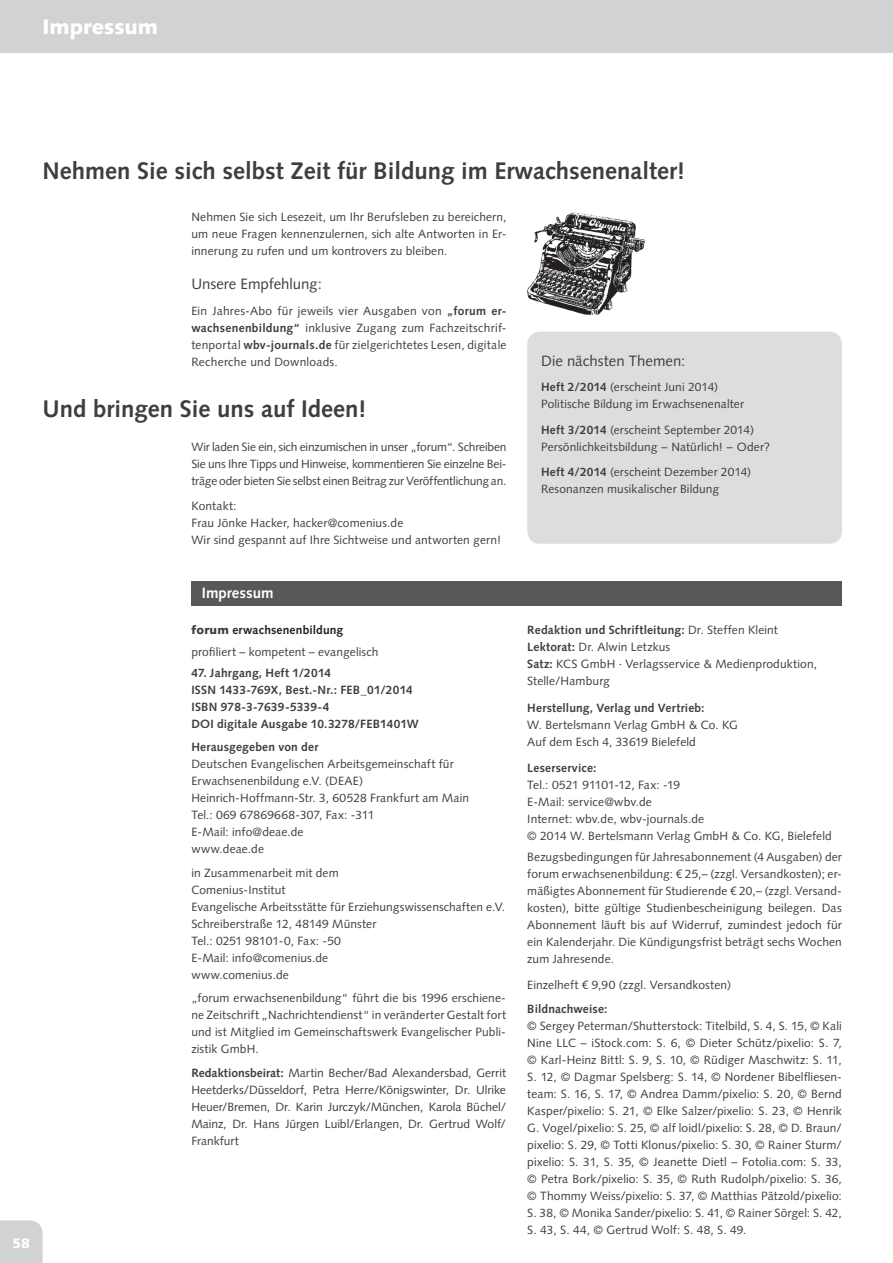
<style>
.page{position:relative;width:893px;height:1263px;background:#fff}
.page>*{position:absolute;margin:0;border:0;box-sizing:border-box;transform-origin:0 0}
.t1{font:700 24px "Syntax LT Std";color:#3e3e3f}
.t2{font:900 21px "Syntax LT Std";color:#fff}
.t3{font:15px "Syntax LT Std";color:#3e3e3f}
.t4{font:700 15px "Syntax LT Std";color:#fff}
.t5{font:900 13.5px "Syntax LT Std";color:#fff}
.t6{font:12px/17px "Syntax LT Std";letter-spacing:.01em;color:#3e3e3f}
.t7{font:700 12px/17px "Syntax LT Std";letter-spacing:.015em;color:#3e3e3f}
.s1{font-weight:700}
.s2{font-weight:900}
.s3{font-weight:700;color:#231f20}
</style>
<div class="page">
<div style="left:0;top:0;width:893px;height:52px;background:#d1d2d4"></div>
<div style="left:0;top:1220px;width:43px;height:43px;background:#d1d2d4"></div>
<div style="left:191px;top:581px;width:651px;height:24px;background:#57585a"></div>
<div style="left:527px;top:332px;width:315px;height:212px;background:#dcdddf;border-radius:13px"></div>
<img style="left:527px;top:213px;width:118px;height:102px">
<h2 class="t2" style="left:43px;top:14px;width:117px">Impressum</h2>
<h1 class="t1" style="left:43px;top:156px;width:644px">Nehmen Sie sich selbst Zeit für Bildung im Erwachsenenalter!</h1>
<p class="t6" style="left:191px;top:208px;width:317px;text-align:justify">Nehmen Sie sich Lesezeit, um Ihr Berufsleben zu bereichern, um neue Fragen kennenzulernen, sich alte Antworten in Er&shy;innerung zu rufen und um kontrovers zu bleiben.</p>
<p class="t3" style="left:191px;top:275px;width:132px">Unsere Empfehlung:</p>
<p class="t6" style="left:191px;top:302px;width:317px;text-align:justify">Ein Jahres-Abo für jeweils vier Ausgaben von <span class="s1">„forum er&shy;wachsenenbildung“</span> inklusive Zugang zum Fachzeitschrif&shy;tenportal <span class="s1">wbv-journals.de</span> für zielgerichtetes Lesen, digitale Recherche und Downloads.</p>
<h1 class="t1" style="left:43px;top:394px;width:326px">Und bringen Sie uns auf Ideen!</h1>
<p class="t6" style="left:191px;top:438px;width:317px;text-align:justify">Wir laden Sie ein, sich einzumischen in unser „forum“. Schreiben Sie uns Ihre Tipps und Hinweise, kommentieren Sie einzelne Bei&shy;träge oder bieten Sie selbst einen Beitrag zur Veröffentlichung an.</p>
<p class="t6" style="left:191px;top:498px;width:311px">Kontakt:<br>Frau Jönke Hacker, hacker@comenius.de<br>Wir sind gespannt auf Ihre Sichtweise und antworten gern!</p>
<p class="t3" style="left:541px;top:351px;width:146px">Die nächsten Themen:</p>
<p class="t6" style="left:541px;top:379px;width:204px"><span class="s1">Heft 2/2014</span> (erscheint Juni 2014)<br>Politische Bildung im Erwachsenenalter</p>
<p class="t6" style="left:541px;top:421px;width:231px"><span class="s1">Heft 3/2014</span> (erscheint September 2014)<br>Persönlichkeitsbildung – Natürlich! – Oder?</p>
<p class="t6" style="left:541px;top:464px;width:212px"><span class="s1">Heft 4/2014</span> (erscheint Dezember 2014)<br>Resonanzen musikalischer Bildung</p>
<p class="t5" style="left:13px;top:1235px;width:19px">58</p>
<p class="t4" style="left:202px;top:584px;width:73px">Impressum</p>
<p class="t6" style="left:191px;top:619px;width:189px;line-height:21.3px"><span class="s2">forum</span> <span class="s3">erwachsenenbildung </span>profiliert – kompetent – evangelisch</p>
<p class="t7" style="left:191px;top:664px;width:229px">47. Jahrgang, Heft 1/2014<br>ISSN 1433-769X, Best.-Nr.: FEB_01/2014<br>ISBN 978-3-7639-5339-4<br>DOI digitale Ausgabe 10.3278/FEB1401W</p>
<p class="t7" style="left:191px;top:739px;width:128px">Herausgegeben von der</p>
<p class="t6" style="left:191px;top:756px;width:279px">Deutschen Evangelischen Arbeits gemeinschaft für Erwachsenenbildung e.V. (DEAE)<br>Heinrich-Hoffmann-Str. 3, 60528 Frankfurt am Main Tel.: 069 67869668-307, Fax: -311<br>E-Mail: info@deae.de<br>www.deae.de</p>
<p class="t6" style="left:191px;top:864px;width:315px">in Zusammenarbeit mit dem<br>Comenius-Institut<br>Evangelische Arbeitsstätte für Erziehungswissenschaften e.V.<br>Schreiberstraße 12, 48149 Münster<br>Tel.: 0251 98101-0, Fax: -50<br>E-Mail: info@comenius.de<br>www.comenius.de</p>
<p class="t6" style="left:191px;top:989px;width:316px;text-align:justify">„forum erwachsenenbildung“ führt die bis 1996 erschiene&shy;ne Zeitschrift „Nachrichtendienst“ in veränderter Gestalt fort und ist Mitglied im Gemeinschaftswerk Evangelischer Publi&shy;zistik GmbH.</p>
<p class="t6" style="left:191px;top:1064px;width:316px;text-align:justify"><span class="s1">Redaktionsbeirat:</span> Martin Becher/Bad Alexandersbad, Gerrit Heetderks/Düsseldorf, Petra Herre/Königswinter, Dr. Ulrike Heuer/Bremen, Dr. Karin Jurczyk/München, Karola Büchel/ Mainz, Dr. Hans Jürgen Luibl/Erlangen, Dr. Gertrud Wolf/ Frankfurt</p>
<p class="t6" style="left:527px;top:622px;width:291px"><span class="s1">Redaktion und Schriftleitung:</span> Dr. Steffen Kleint <span class="s1">Lektorat:</span> Dr. Alwin Letzkus<br><span class="s1">Satz:</span> KCS GmbH · Verlagsservice &amp; Medienproduktion, Stelle/Hamburg</p>
<p class="t7" style="left:527px;top:700px;width:179px">Herstellung, Verlag und Vertrieb:</p>
<p class="t6" style="left:527px;top:717px;width:212px">W. Bertelsmann Verlag GmbH &amp; Co. KG<br>Auf dem Esch 4, 33619 Bielefeld</p>
<p class="t7" style="left:527px;top:759px;width:71px">Leserservice:</p>
<p class="t6" style="left:527px;top:776px;width:306px">Tel.: 0521 91101-12, Fax: -19<br>E-Mail: service@wbv.de<br>Internet: wbv.de, wbv-journals.de<br>© 2014 W. Bertelsmann Verlag GmbH &amp; Co. KG, Bielefeld</p>
<p class="t6" style="left:527px;top:848px;width:316px;text-align:justify">Bezugsbedingungen für Jahresabonnement (4 Ausgaben) der forum erwachsenenbildung: € 25,– (zzgl. Versandkosten); er&shy;mäßigtes Abonnement für Studierende € 20,– (zzgl. Versand&shy;kosten), bitte gültige Studienbescheinigung beilegen. Das Abonnement läuft bis auf Widerruf, zumindest jedoch für ein Kalenderjahr. Die Kündigungsfrist beträgt sechs Wochen zum Jahresende.</p>
<p class="t6" style="left:527px;top:976px;width:205px">Einzelheft € 9,90 (zzgl. Versandkosten)</p>
<p class="t7" style="left:527px;top:1000px;width:82px">Bildnachweise:</p>
<p class="t6" style="left:527px;top:1017px;width:316px;text-align:justify">© Sergey Peterman/Shutterstock: Titelbild, S. 4, S. 15, © Kali Nine LLC – iStock.com: S. 6, © Dieter Schütz/pixelio: S. 7, © Karl-Heinz Bittl: S. 9, S. 10, © Rüdiger Maschwitz: S. 11, S. 12, © Dagmar Spelsberg: S. 14, © Nordener Bibelfliesen&shy;team: S. 16, S. 17, © Andrea Damm/pixelio: S. 20, © Bernd Kasper/pixelio: S. 21, © Elke Salzer/pixelio: S. 23, © Henrik G. Vogel/pixelio: S. 25, © alf loidl/pixelio: S. 28, © D. Braun/ pixelio: S. 29, © Totti Klonus/pixelio: S. 30, © Rainer Sturm/ pixelio: S. 31, S. 35, © Jeanette Dietl – Fotolia.com: S. 33, © Petra Bork/pixelio: S. 35, © Ruth Rudolph/pixelio: S. 36, © Thommy Weiss/pixelio: S. 37, © Matthias Pätzold/pixelio:<br>S. 38, © Monika Sander/pixelio: S. 41, © Rainer Sörgel: S. 42, S. 43, S. 44, © Gertrud Wolf: S. 48, S. 49.</p>
</div>
